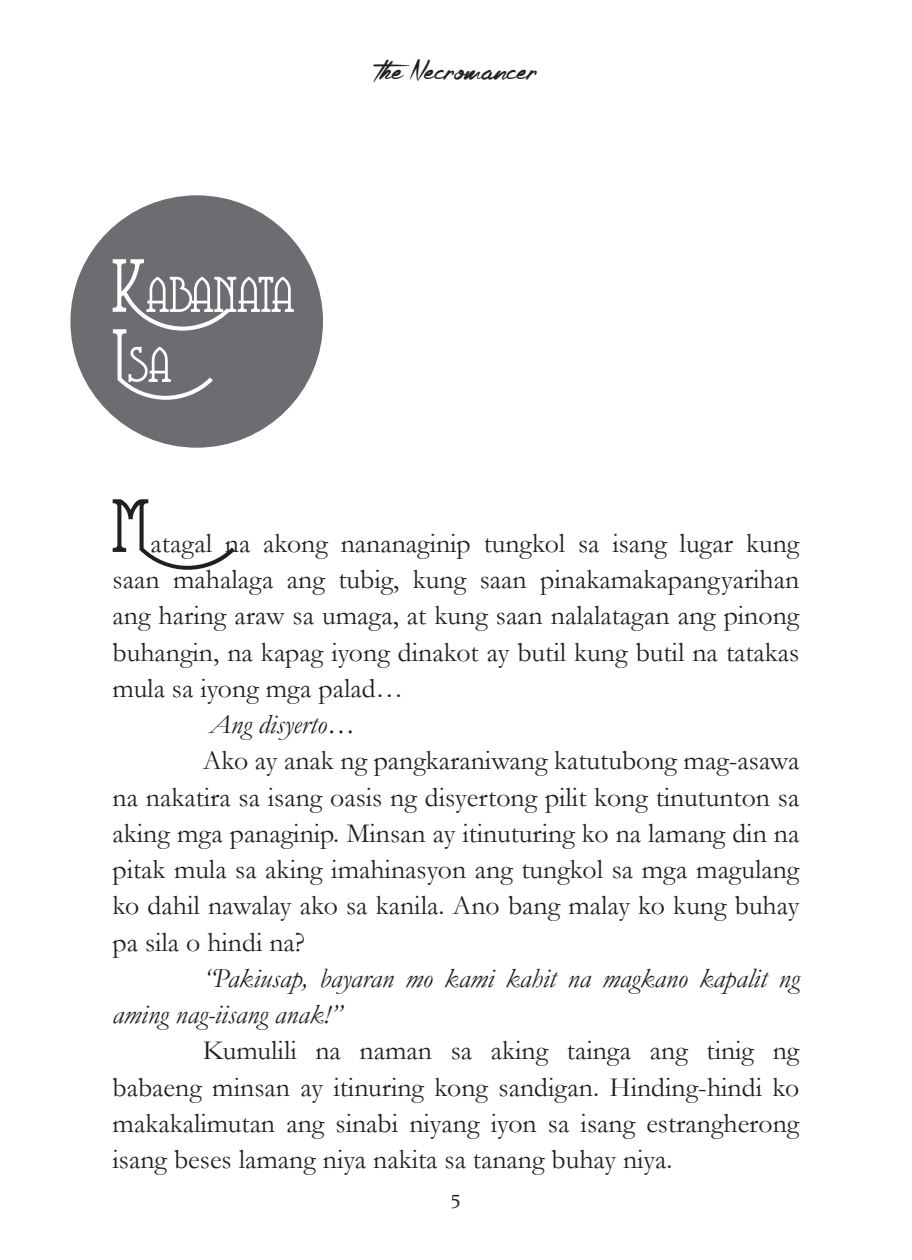
<style>
.page{position:relative;width:912px;height:1260px;background:#fff}
.page>*{position:absolute;margin:0;border:0;box-sizing:border-box;transform-origin:0 0}
.t1{font:75px "Coventry Garden";color:#231f20}
.t2{font:50px/70px "Coventry Garden";letter-spacing:-.01em;color:#fff}
.t3{font:42.5px "la Compagniedes Ombres";color:#231f20}
.t4{font:27.75px/36.2px "Garamond";color:#231f20;text-align:justify}
.t5{font:italic 27.75px/36.2px "Garamond";color:#231f20}
.t6{font:20px "Constantia";color:#231f20}
.s1{font-size:75px}
</style>
<div class="page">
<div style="left:70px;top:195px;width:253px;height:253px;background:#6c6d70;border-radius:50%"></div>
<h2 class="t2" style="left:112px;top:263px;width:184px"><span class="s1">K</span>abanata<br><span class="s1">I</span>s a</h2>
<h3 class="t3" style="left:373px;top:40px;width:165px">The Necromancer</h3>
<h1 class="t1" style="left:112px;top:491px;width:124px">M</h1>
<p class="t4" style="left:113px;top:524px;width:688px;text-indent:38px">atagal na akong nananaginip tungkol sa isang lugar kung saan mahalaga ang tubig, kung saan pinakamakapangyarihan ang haring araw sa umaga, at kung saan nalalatagan ang pinong buhangin, na kapag iyong dinakot ay butil kung butil na tatakas mula sa iyong mga palad…</p>
<p class="t5" style="left:209px;top:706px;width:147px">Ang disyerto…</p>
<p class="t4" style="left:113px;top:742px;width:688px;text-indent:90px">Ako ay anak ng pangkaraniwang katutubong mag-asawa na nakatira sa isang oasis ng disyertong pilit kong tinutunton sa aking mga panaginip. Minsan ay itinuturing ko na lamang din na pitak mula sa aking imahinasyon ang tungkol sa mga magulang ko dahil nawalay ako sa kanila. Ano bang malay ko kung buhay pa sila o hindi na?</p>
<p class="t5" style="left:113px;top:959px;width:688px;text-indent:90px">“Pakiusap, bayaran mo kami kahit na magkano kapalit ng aming nag-iisang anak!”</p>
<p class="t4" style="left:113px;top:1032px;width:688px;text-indent:90px">Kumulili na naman sa aking tainga ang tinig ng babaeng minsan ay itinuring kong sandigan. Hinding-hindi ko makakalimutan ang sinabi niyang iyon sa isang estrangherong isang beses lamang niya nakita sa tanang buhay niya.</p>
<p class="t6" style="left:450px;top:1183px;width:11px">5</p>
</div>
